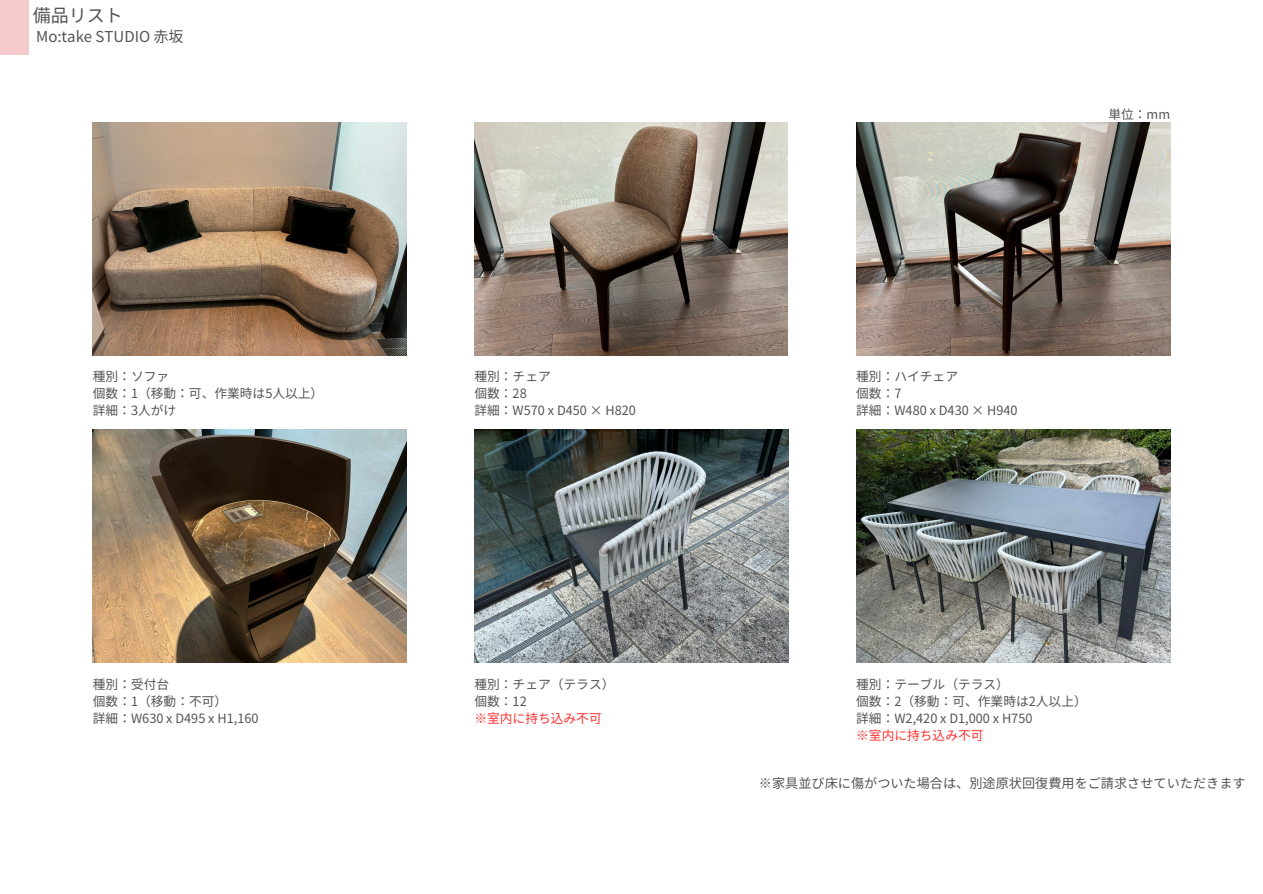
<style>
.page{position:relative;width:1263px;height:894px;background:#fff}
.page>*{position:absolute;margin:0;border:0;box-sizing:border-box;transform-origin:0 0}
.t1{font:18px "Noto Sans JP";color:#545454}
.t2{font:15px "Noto Sans JP";color:#545454}
.t3{font:13.2px "Noto Sans JP";color:#545454}
.t4{font:12.75px "Noto Sans JP";color:#545454}
.t5{font:12.75px "Noto Sans JP";color:#ff3131}
</style>
<div class="page">
<img style="left:474px;top:122px;width:314px;height:233px">
<img style="left:856px;top:122px;width:314px;height:233px">
<img style="left:474px;top:430px;width:314px;height:232px">
<img style="left:93px;top:430px;width:314px;height:232px">
<img style="left:856px;top:430px;width:314px;height:232px">
<img style="left:93px;top:122px;width:314px;height:233px">
<p class="t1" style="left:33px;top:1px;width:92px">備品リスト</p>
<p class="t2" style="left:36px;top:24px;width:149px">Mo:take STUDIO 赤坂</p>
<p class="t4" style="left:93px;top:366px;width:78px">種別：ソファ</p>
<p class="t4" style="left:93px;top:383px;width:232px">個数：1（移動：可、作業時は5人以上）</p>
<p class="t4" style="left:93px;top:400px;width:85px">詳細：3人がけ</p>
<p class="t4" style="left:93px;top:673px;width:78px">種別：受付台</p>
<p class="t4" style="left:93px;top:690px;width:136px">個数：1（移動：不可）</p>
<p class="t4" style="left:93px;top:707px;width:167px">詳細：W630 x D495 x H1,160</p>
<p class="t4" style="left:474px;top:366px;width:78px">種別：チェア</p>
<h1 class="t4" style="left:474px;top:383px;width:54px">個数：28</h1>
<p class="t4" style="left:474px;top:400px;width:163px">詳細：W570 x D450 × H820</p>
<p class="t4" style="left:474px;top:673px;width:142px">種別：チェア（テラス）</p>
<p class="t4" style="left:474px;top:690px;width:54px">個数：12</p>
<p class="t5" style="left:474px;top:707px;width:129px">※室内に持ち込み不可</p>
<p class="t4" style="left:1108px;top:104px;width:63px">単位：mm</p>
<p class="t4" style="left:856px;top:366px;width:103px">種別：ハイチェア</p>
<p class="t4" style="left:856px;top:383px;width:47px">個数：7</p>
<p class="t4" style="left:856px;top:400px;width:163px">詳細：W480 x D430 × H940</p>
<p class="t4" style="left:856px;top:673px;width:154px">種別：テーブル（テラス）</p>
<p class="t4" style="left:856px;top:690px;width:232px">個数：2（移動：可、作業時は2人以上）</p>
<p class="t4" style="left:856px;top:707px;width:178px">詳細：W2,420 x D1,000 x H750</p>
<p class="t5" style="left:856px;top:724px;width:129px">※室内に持ち込み不可</p>
<p class="t3" style="left:759px;top:772px;width:488px">※家具並び床に傷がついた場合は、別途原状回復費用をご請求させていただきます</p>
</div>
